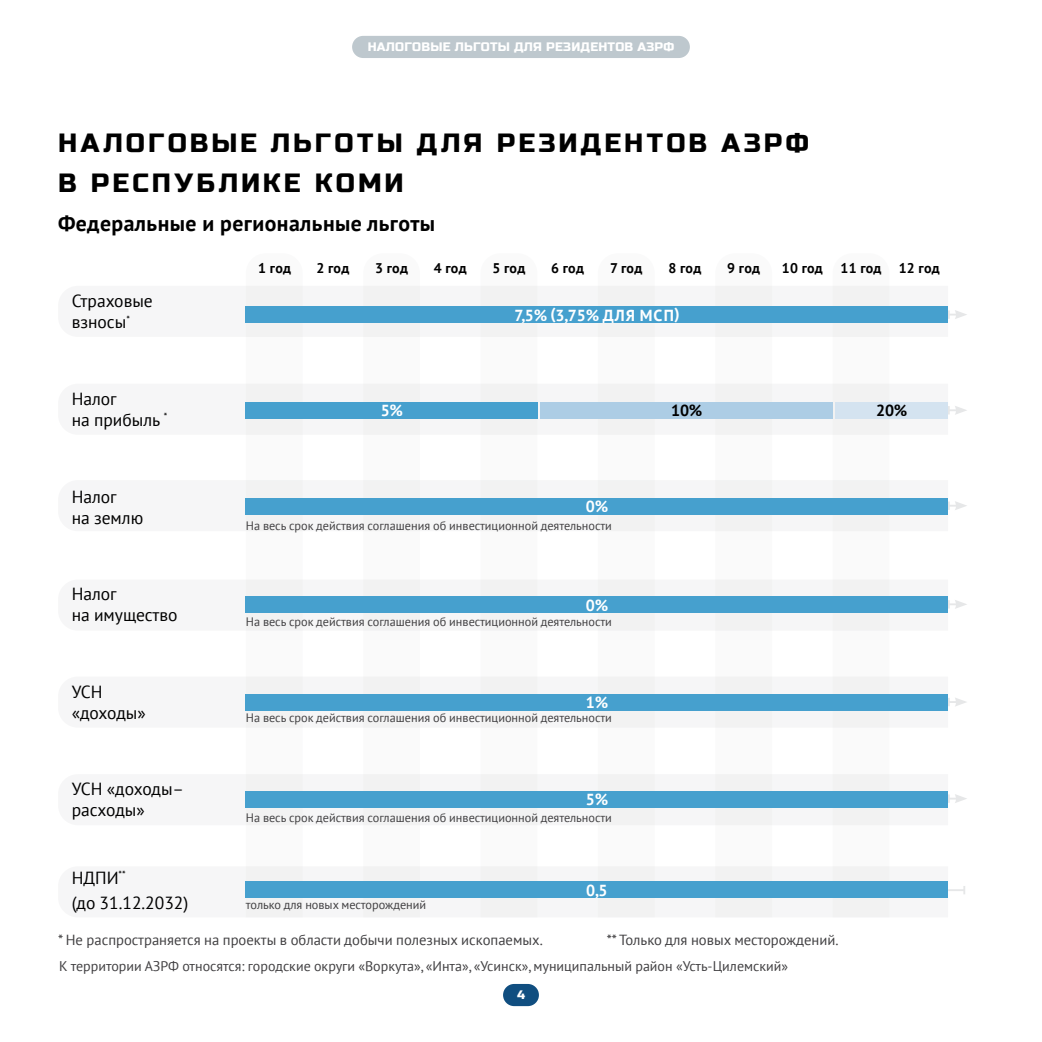
<style>
.page{position:relative;width:1042px;height:1042px;background:#fff}
.page>*{position:absolute;margin:0;border:0;box-sizing:border-box;transform-origin:0 0}
.t1{font:26.25px/39.9px "Russo One";letter-spacing:.12em;color:#000}
.t2{font:700 21.7px "PT Sans";letter-spacing:.02em;color:#000}
.t3{font:17.5px/21px "PT Sans";color:#000}
.t4{font:700 15.92px "PT Sans";letter-spacing:.07em;color:#fff}
.t5{font:700 15.92px "PT Sans";color:#000}
.t6{font:14.7px "PT Sans";color:#414042}
.t7{font:14px "PT Sans";color:#414042}
.t8{font:700 14px "PT Sans";letter-spacing:.02em;color:#000}
.t9{font:12.25px "PT Sans";color:#414042}
.t10{font:12.25px "Russo One";letter-spacing:.02em;color:#fff}
</style>
<div class="page">
<div style="left:245px;top:286px;width:645px;height:51px;background:#f6f6f7"></div>
<div style="left:245px;top:384px;width:645px;height:51px;background:#f6f6f7"></div>
<div style="left:245px;top:480px;width:645px;height:51px;background:#f6f6f7"></div>
<div style="left:245px;top:580px;width:645px;height:51px;background:#f6f6f7"></div>
<div style="left:245px;top:677px;width:645px;height:50px;background:#f6f6f7"></div>
<div style="left:245px;top:774px;width:703px;height:51px;background:#f6f6f7"></div>
<div style="left:245px;top:866px;width:645px;height:51px;background:#f6f6f7"></div>
<hr style="left:247px;top:889px;width:717px;height:2px;background:#e6e7e8">
<svg style="left:246px;top:286px;width:57px;height:631px"></svg>
<svg style="left:963px;top:886px;width:2px;height:8px"></svg>
<svg style="left:948px;top:310px;width:19px;height:9px"></svg>
<svg style="left:948px;top:600px;width:19px;height:9px"></svg>
<svg style="left:948px;top:501px;width:19px;height:9px"></svg>
<svg style="left:948px;top:406px;width:19px;height:9px"></svg>
<svg style="left:948px;top:698px;width:18px;height:8px"></svg>
<svg style="left:948px;top:794px;width:19px;height:9px"></svg>
<div style="left:246px;top:306px;width:702px;height:17px;background:#46a0ce"></div>
<div style="left:246px;top:881px;width:702px;height:17px;background:#46a0ce"></div>
<div style="left:246px;top:694px;width:702px;height:17px;background:#46a0ce"></div>
<div style="left:246px;top:596px;width:702px;height:17px;background:#46a0ce"></div>
<div style="left:246px;top:498px;width:702px;height:17px;background:#46a0ce"></div>
<div style="left:246px;top:790px;width:702px;height:17px;background:#46a0ce"></div>
<div style="left:246px;top:402px;width:292px;height:17px;background:#46a0ce"></div>
<div style="left:541px;top:402px;width:292px;height:17px;background:#adcde5"></div>
<div style="left:835px;top:402px;width:113px;height:17px;background:#d4e3f0"></div>
<div style="left:503px;top:984px;width:36px;height:22px;background:#104e80;border-radius:11px"></div>
<div style="left:352px;top:36px;width:338px;height:22px;background:#bec8ce;border-radius:11px"></div>
<p class="t10" style="left:368px;top:40px;width:308px">НАЛОГОВЫЕ ЛЬГОТЫ ДЛЯ РЕЗИДЕНТОВ АЗРФ</p>
<h1 class="t1" style="left:58px;top:123px;width:752px">НАЛОГОВЫЕ ЛЬГОТЫ ДЛЯ РЕЗИДЕНТОВ АЗРФ<br>В РЕСПУБЛИКЕ КОМИ</h1>
<h2 class="t2" style="left:58px;top:209px;width:379px">Федеральные и региональные льготы</h2>
<h3 class="t3" style="left:72px;top:290px;width:83px">Страховые взносы<sup>*</sup></h3>
<h3 class="t3" style="left:72px;top:388px;width:97px">Налог<br>на прибыль <sup>*</sup></h3>
<h3 class="t3" style="left:72px;top:485px;width:73px">Налог<br>на землю</h3>
<h3 class="t3" style="left:72px;top:583px;width:107px">Налог<br>на имущество</h3>
<h3 class="t3" style="left:72px;top:681px;width:76px">УСН «доходы»</h3>
<h3 class="t3" style="left:72px;top:778px;width:114px">УСН «доходы– расходы»</h3>
<p class="t8" style="left:258px;top:259px;width:34px">1 год</p>
<p class="t8" style="left:316px;top:259px;width:34px">2 год</p>
<p class="t8" style="left:375px;top:259px;width:34px">3 год</p>
<p class="t8" style="left:434px;top:259px;width:34px">4 год</p>
<p class="t8" style="left:492px;top:259px;width:34px">5 год</p>
<p class="t8" style="left:551px;top:259px;width:34px">6 год</p>
<p class="t8" style="left:610px;top:259px;width:34px">7 год</p>
<p class="t8" style="left:668px;top:259px;width:34px">8 год</p>
<p class="t8" style="left:727px;top:259px;width:34px">9 год</p>
<p class="t8" style="left:782px;top:259px;width:43px">10 год</p>
<p class="t8" style="left:840px;top:259px;width:101px">11 год 12 год</p>
<h3 class="t4" style="left:514px;top:304px;width:167px">7,5% (3,75% ДЛЯ МСП)</h3>
<h3 class="t4" style="left:381px;top:400px;width:24px">5%</h3>
<h3 class="t5" style="left:671px;top:400px;width:33px">10%</h3>
<h3 class="t5" style="left:876px;top:400px;width:33px">20%</h3>
<h3 class="t4" style="left:586px;top:496px;width:24px">0%</h3>
<p class="t9" style="left:246px;top:518px;width:368px">На весь срок действия соглашения об инвестиционной деятельности</p>
<h3 class="t4" style="left:586px;top:594px;width:24px">0%</h3>
<p class="t9" style="left:246px;top:614px;width:368px">На весь срок действия соглашения об инвестиционной деятельности</p>
<h3 class="t4" style="left:586px;top:692px;width:24px">1%</h3>
<p class="t9" style="left:246px;top:710px;width:368px">На весь срок действия соглашения об инвестиционной деятельности</p>
<h3 class="t4" style="left:586px;top:789px;width:24px">5%</h3>
<p class="t9" style="left:246px;top:810px;width:368px">На весь срок действия соглашения об инвестиционной деятельности</p>
<h3 class="t3" style="left:72px;top:865px;width:118px;line-height:24.8px">НДПИ<sup>**<br></sup>(до 31.12.2032)</h3>
<h3 class="t4" style="left:586px;top:879px;width:23px">0,5</h3>
<p class="t9" style="left:246px;top:897px;width:182px">только для новых месторождений</p>
<p class="t6" style="left:58px;top:930px;width:486px">* Не распространяется на проекты в области добычи полезных ископаемых.</p>
<p class="t6" style="left:607px;top:930px;width:233px">** Только для новых месторождений.</p>
<p class="t7" style="left:59px;top:957px;width:730px">К территории АЗРФ относятся: городские округи «Воркута», «Инта», «Усинск», муниципальный район «Усть-Цилемский»</p>
<p class="t10" style="left:517px;top:988px;width:9px">4</p>
</div>
